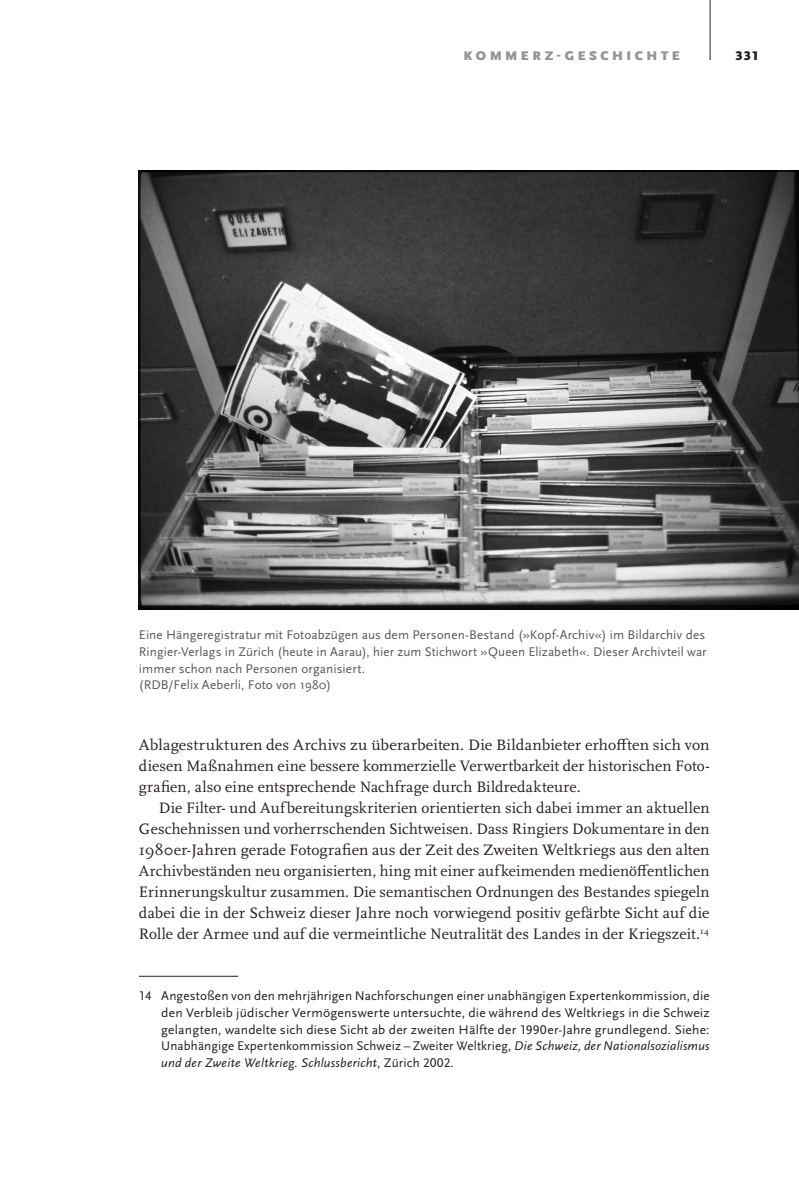
<style>
.page{position:relative;width:799px;height:1181px;background:#fff}
.page>*{position:absolute;margin:0;border:0;box-sizing:border-box;transform-origin:0 0}
._6_2__Fließtext_mit{font:15.75px/21px "Scala Pro";letter-spacing:.005em;color:#231f20;text-align:justify}
._10__Fußnotentext{font:15.75px/21px "Scala Pro";letter-spacing:.005em;color:#231f20;text-align:justify}
._10__Fußnotentext-2{font:13.12px/16.6px "Scala Sans Pro";letter-spacing:.01em;color:#231f20;text-align:justify}
._7__Bildunterschrift{font:13.12px/16.6px "Scala Sans Pro";letter-spacing:.01em;color:#57585a;text-align:justify}
._8_2__Kopfzeile_rech{font:900 13.12px "Scala Sans Pro";letter-spacing:.265em;color:#939598}
.t1{font:900 13.12px "Scala Sans Pro";color:#231f20}
.s1{font-style:italic}
</style>
<div class="page">
<hr style="left:709px;top:0;width:1px;height:60px;background:#231f20">
<hr style="left:139px;top:976px;width:99px;height:1px;background:#231f20">
<img style="left:138px;top:170px;width:661px;height:440px">
<p class="_8_2__Kopfzeile_rech" style="left:463px;top:48px;width:218px">KOMMERZ-GESCHICHTE</p>
<p class="t1" style="left:735px;top:48px;width:25px">331</p>
<p class="_7__Bildunterschrift" style="left:139px;top:627px;width:569px">Eine Hängeregistratur mit Fotoabzügen aus dem Personen-Bestand (»Kopf-Archiv«) im Bildarchiv des Ringier-Verlags in Zürich (heute in Aarau), hier zum Stichwort »Queen Elizabeth«. Dieser Archivteil war immer schon nach Personen organisiert.</p>
<p class="_7__Bildunterschrift" style="left:139px;top:676px;width:194px">(RDB/Felix Aeberli, Foto von 1980)</p>
<p class="_10__Fußnotentext" style="left:139px;top:734px;width:572px">Ablagestrukturen des Archivs zu überarbeiten. Die Bildanbieter erhofften sich von diesen Maßnahmen eine bessere kommerzielle Verwertbarkeit der historischen Foto&shy;grafien, also eine entsprechende Nachfrage durch Bildredakteure.</p>
<p class="_6_2__Fließtext_mit" style="left:139px;top:797px;width:572px;text-indent:20px">Die Filter- und Aufbereitungskriterien orientierten sich dabei immer an aktuellen Geschehnissen und vorherrschenden Sichtweisen. Dass Ringiers Dokumentare in den 1980er-Jahren gerade Fotografien aus der Zeit des Zweiten Weltkriegs aus den alten Archivbeständen neu organisierten, hing mit einer aufkeimenden medienöffentlichen Erinnerungskultur zusammen. Die semantischen Ordnungen des Bestandes spiegeln dabei die in der Schweiz dieser Jahre noch vorwiegend positiv gefärbte Sicht auf die Rolle der Armee und auf die vermeintliche Neutralität des Landes in der Kriegszeit.<sup>14</sup></p>
<p class="_10__Fußnotentext-2" style="left:161px;top:988px;width:550px;text-indent:-22px">14 Angestoßen von den mehrjährigen Nachforschungen einer unabhängigen Expertenkommission, die den Verbleib jüdischer Vermögenswerte untersuchte, die während des Weltkriegs in die Schweiz gelangten, wandelte sich diese Sicht ab der zweiten Hälfte der 1990er-Jahre grundlegend. Siehe:<br>Unabhängige Expertenkommission Schweiz – Zweiter Weltkrieg, <span class="s1">Die Schweiz, der Nationalsozialismus und der Zweite Weltkrieg. Schlussbericht</span>, Zürich 2002.</p>
</div>
